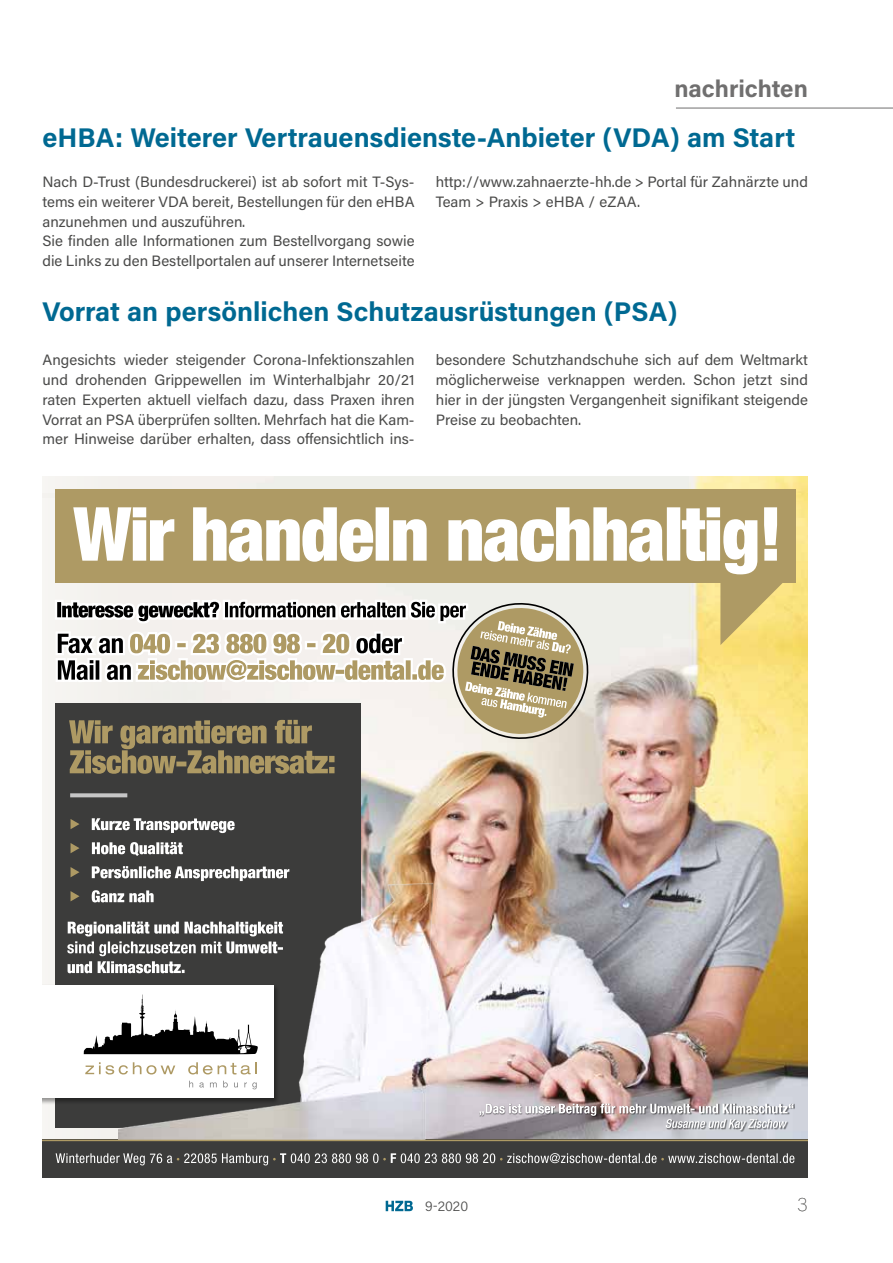
<style>
.page{position:relative;width:893px;height:1263px;background:#fff}
.page>*{position:absolute;margin:0;border:0;box-sizing:border-box;transform-origin:0 0}
.t1{font:700 27px "Acumin Pro";color:#006992}
.t2{font:700 24px "Acumin Pro";color:#706f6f}
.t3{font:100 19.5px "Acumin Pro";color:#4a4a49}
.t4{font:15px/19.8px "Acumin Pro";color:#4a4a49}
.t5{font:300 13.5px "Acumin Pro";color:#4a4a49}
</style>
<div class="page">
<svg style="left:386px;top:1201px;width:27px;height:10px"></svg>
<hr style="left:676px;top:108px;width:217px;height:1px;background:#706f6f">
<div style="left:43px;top:476px;width:765px;height:22px;background:#f3f1ed"></div>
<img style="left:119px;top:476px;width:689px;height:14px">
<div style="left:56px;top:490px;width:740px;height:93px;background:#ae9a64"></div>
<svg style="left:73px;top:507px;width:46px;height:36px;fill:#fff"></svg>
<div style="left:43px;top:1140px;width:765px;height:38px;background:#3c3c3b"></div>
<svg style="left:56px;top:1153px;width:738px;height:12px"></svg>
<div style="left:56px;top:703px;width:305px;height:424px;background:#3c3c3b"></div>
<img style="left:119px;top:490px;width:689px;height:650px">
<div style="left:43px;top:984px;width:237px;height:121px;background:#000;opacity:.4"></div>
<div style="left:43px;top:986px;width:231px;height:112px;background:#fff"></div>
<svg style="left:84px;top:994px;width:174px;height:60px"></svg>
<svg style="left:85px;top:1062px;width:90px;height:12px"></svg>
<svg style="left:188px;top:1062px;width:69px;height:12px"></svg>
<svg style="left:189px;top:1081px;width:4px;height:6px"></svg>
<svg style="left:199px;top:1082px;width:5px;height:5px"></svg>
<svg style="left:210px;top:1082px;width:7px;height:5px"></svg>
<svg style="left:223px;top:1081px;width:5px;height:6px"></svg>
<svg style="left:234px;top:1082px;width:4px;height:5px"></svg>
<svg style="left:244px;top:1082px;width:13px;height:7px"></svg>
<svg style="left:70px;top:793px;width:57px;height:4px"></svg>
<svg style="left:67px;top:921px;width:216px;height:52px"></svg>
<svg style="left:92px;top:890px;width:62px;height:12px"></svg>
<svg style="left:71px;top:891px;width:8px;height:10px"></svg>
<svg style="left:92px;top:866px;width:197px;height:15px"></svg>
<svg style="left:71px;top:867px;width:8px;height:10px"></svg>
<svg style="left:92px;top:842px;width:91px;height:14px"></svg>
<svg style="left:71px;top:843px;width:8px;height:10px"></svg>
<svg style="left:92px;top:818px;width:143px;height:15px"></svg>
<svg style="left:71px;top:819px;width:8px;height:10px"></svg>
<svg style="left:720px;top:581px;width:64px;height:64px;background:#d3bd6f"></svg>
<div style="left:666px;top:1119px;width:122px;height:13px;background:#000;opacity:.5"></div>
<svg style="left:479px;top:1103px;width:314px;height:27px;background:#b7b1b6"></svg>
<svg style="left:53px;top:543px;width:542px;height:231px"></svg>
<hr style="left:43px;top:1140px;width:765px;height:1px;background:#ae9a64">
<h2 class="t2" style="left:674px;top:71px;width:135px">nachrichten</h2>
<h1 class="t1" style="left:42px;top:119px;width:754px">eHBA: Weiterer Vertrauensdienste-Anbieter (VDA) am Start</h1>
<p class="t4" style="left:43px;top:171px;width:374px">Nach D-Trust (Bundesdruckerei) ist ab sofort mit T-Sys&shy;tems ein weiterer VDA bereit, Bestellungen für den eHBA anzunehmen und auszuführen.<br>Sie finden alle Informationen zum Bestellvorgang sowie die Links zu den Bestellportalen auf unserer Internetseite</p>
<p class="t4" style="left:436px;top:171px;width:374px">http://www.zahnaerzte-hh.de &gt; Portal für Zahnärzte und<br>Team &gt; Praxis &gt; eHBA / eZAA.</p>
<h1 class="t1" style="left:43px;top:292px;width:636px">Vorrat an persönlichen Schutzausrüstungen (PSA)</h1>
<p class="t4" style="left:43px;top:349px;width:374px;text-align:justify">Angesichts wieder steigender Corona-Infektionszahlen und drohenden Grippewellen im Winterhalbjahr 20/21 raten Experten aktuell vielfach dazu, dass Praxen ihren Vorrat an PSA überprüfen sollten. Mehrfach hat die Kam&shy;mer Hinweise darüber erhalten, dass offensichtlich ins-</p>
<p class="t4" style="left:436px;top:349px;width:374px;text-align:justify">besondere Schutzhandschuhe sich auf dem Weltmarkt möglicherweise verknappen werden. Schon jetzt sind hier in der jüngsten Vergangenheit signifikant steigende Preise zu beobachten.</p>
<p class="t5" style="left:425px;top:1197px;width:44px">9-2020</p>
<h3 class="t3" style="left:798px;top:1191px;width:12px">3</h3>
</div>
